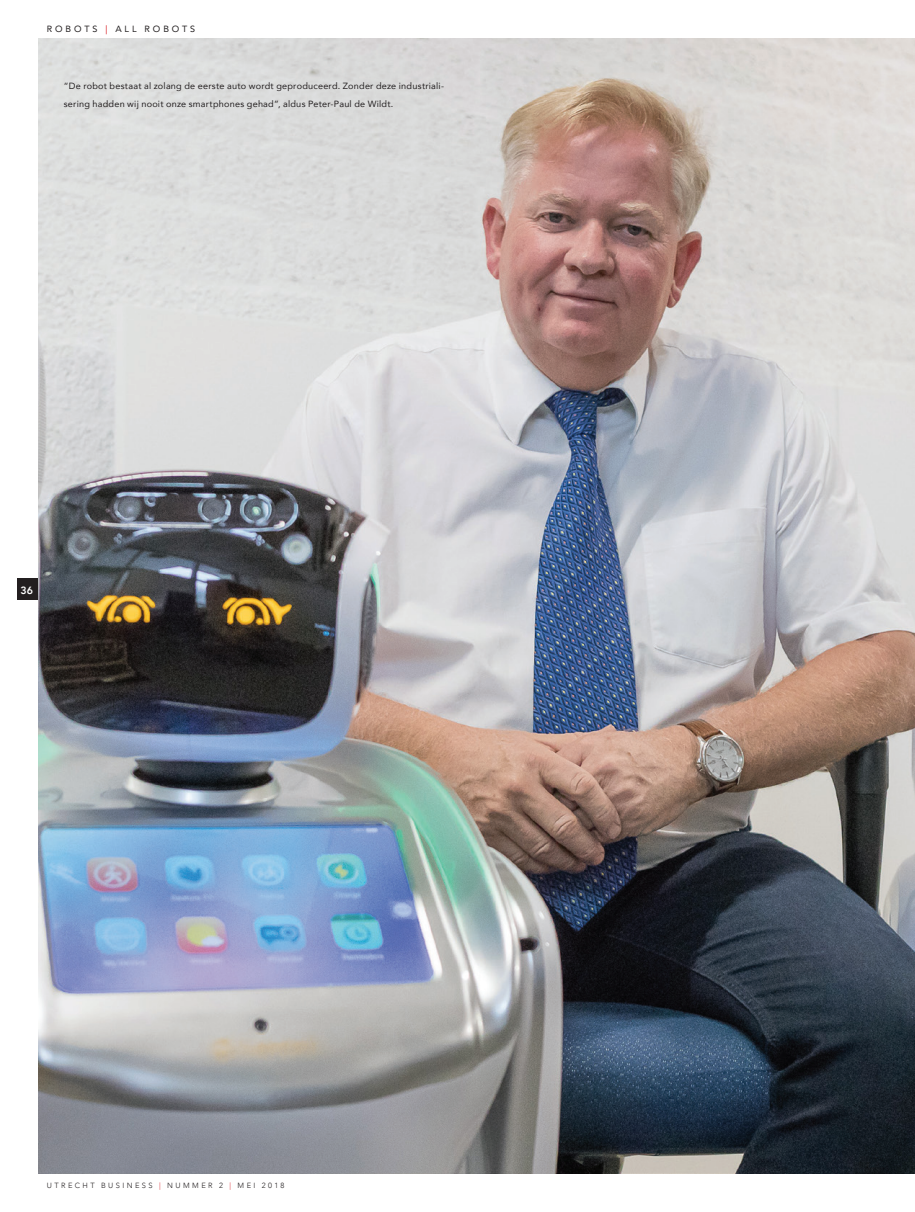
<style>
.page{position:relative;width:915px;height:1212px;background:#fff}
.page>*{position:absolute;margin:0;border:0;box-sizing:border-box;transform-origin:0 0}
.t1{font:500 13.5px "Avenir";color:#fff}
.t2{font:9px/18px "Avenir";letter-spacing:.025em;color:#231f20}
.t3{font:9px "Avenir";letter-spacing:.325em;color:#231f20}
.t4{font:300 7.5px "Avenir";letter-spacing:.32em;color:#231f20}
.s1{color:#d81c23}
.s2{font-weight:800;font-size:10.5px}
</style>
<div class="page">
<div style="left:17px;top:578px;width:21px;height:22px;background:#231f20"></div>
<img style="left:38px;top:38px;width:876px;height:1136px">
<p class="t3" style="left:47px;top:22px;width:150px">ROBOTS <span class="s1">|</span> ALL ROBOTS</p>
<p class="t2" style="left:64px;top:77px;width:381px">“De robot bestaat al zolang de eerste auto wordt geproduceerd. Zonder deze industriali&shy;sering hadden wij nooit onze smartphones gehad”, aldus Peter-Paul de Wildt.</p>
<h1 class="t1" style="left:18px;top:578px;width:17px">36<span class="s2">36</span></h1>
<p class="t4" style="left:47px;top:1181px;width:239px">UTRECHT BUSINESS <span class="s1">|</span> NUMMER 2 <span class="s1">|</span> MEI 2018</p>
</div>
